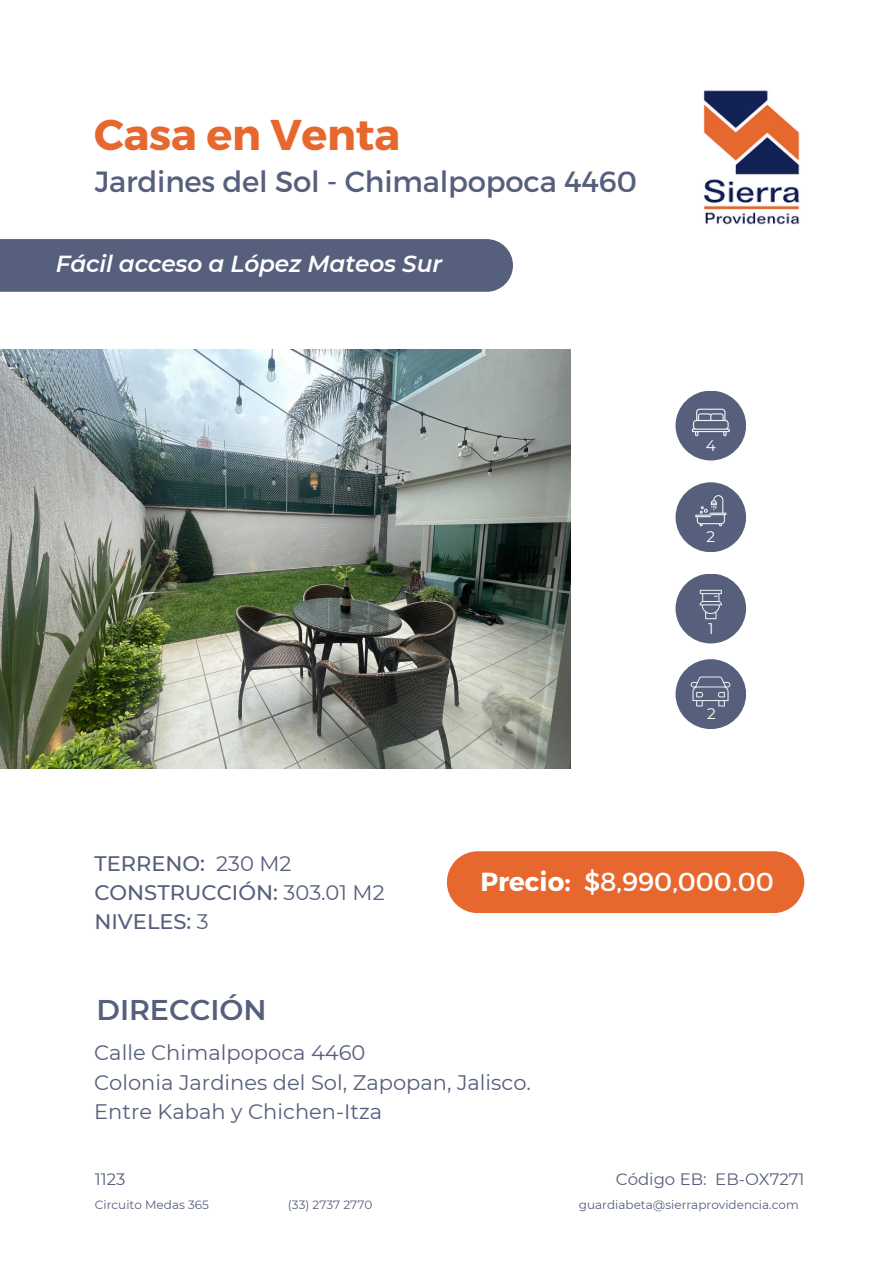
<style>
.page{position:relative;width:894px;height:1264px;background:#fff}
.page>*{position:absolute;margin:0;border:0;box-sizing:border-box;transform-origin:0 0}
.t1{font:700 43.05px "Montserrat";letter-spacing:-.005em;color:#e6682f}
.t2{font:29.25px "Montserrat";letter-spacing:-.005em;color:#565f7c}
.t3{font:600 28.5px "Montserrat";color:#565f7c}
.t4{font:26.1px "Montserrat";color:#fff}
.t5{font:italic 600 23.25px "Montserrat";letter-spacing:-.005em;color:#fff}
.t6{font:21px "Montserrat";color:#565f7c}
.t7{font:500 21px/29.2px "Montserrat";color:#565f7c}
.t8{font:16.5px "Montserrat";color:#565f7c}
.t9{font:15.3px "Montserrat";color:#fff}
.t10{font:12px "Montserrat";color:#565f7c}
.s1{font-weight:400}
.s2{font-weight:700}
</style>
<div class="page">
<img style="left:0;top:349px;width:570px;height:419px">
<img style="left:703px;top:90px;width:97px;height:135px">
<div style="left:447px;top:851px;width:357px;height:62px;background:#e6682f"></div>
<div style="left:0;top:239px;width:513px;height:53px;background:#565f7c"></div>
<div style="left:675px;top:390px;width:70px;height:70px;background:#565f7c;border-radius:50%"></div>
<svg style="left:692px;top:408px;width:37px;height:28px"></svg>
<div style="left:675px;top:573px;width:70px;height:70px;background:#565f7c;border-radius:50%"></div>
<svg style="left:699px;top:590px;width:22px;height:29px"></svg>
<div style="left:675px;top:659px;width:70px;height:70px;background:#565f7c;border-radius:50%"></div>
<img style="left:690px;top:676px;width:41px;height:31px">
<div style="left:675px;top:482px;width:70px;height:70px;background:#565f7c;border-radius:50%"></div>
<svg style="left:695px;top:495px;width:31px;height:31px"></svg>
<p class="t1" style="left:94px;top:106px;width:307px">Casa en Venta</p>
<p class="t2" style="left:95px;top:163px;width:543px">Jardines del Sol - Chimalpopoca 4460</p>
<p class="t5" style="left:56px;top:250px;width:388px">Fácil acceso a López Mateos Sur</p>
<p class="t7" style="left:94px;top:848px;width:291px">TERRENO: <span class="s1">230 M2<br></span>CONSTRUCCIÓN: <span class="s1">303.01 M2<br></span>NIVELES: <span class="s1">3</span></p>
<p class="t9" style="left:705px;top:435px;width:12px">4</p>
<p class="t9" style="left:706px;top:527px;width:10px">2</p>
<p class="t9" style="left:707px;top:618px;width:7px">1</p>
<p class="t9" style="left:706px;top:704px;width:10px">2</p>
<p class="t4" style="left:480px;top:864px;width:295px"><span class="s2">Precio:</span> $8,990,000.00</p>
<p class="t3" style="left:96px;top:992px;width:172px">DIRECCIÓN</p>
<h1 class="t6" style="left:94px;top:1040px;width:273px">Calle Chimalpopoca 4460</h1>
<h3 class="t6" style="left:94px;top:1069px;width:438px">Colonia Jardines del Sol, Zapopan, Jalisco.</h3>
<h6 class="t6" style="left:94px;top:1098px;width:289px">Entre Kabah y Chichen-Itza</h6>
<h4 class="t8" style="left:95px;top:1169px;width:32px">1123</h4>
<h5 class="t8" style="left:615px;top:1169px;width:190px">Código EB: EB-OX7271</h5>
<h2 class="t10" style="left:95px;top:1197px;width:116px">Circuito Medas 365</h2>
<p class="t10" style="left:288px;top:1197px;width:86px">(33) 2737 2770</p>
<p class="t10" style="left:578px;top:1197px;width:221px">guardiabeta@sierraprovidencia.com</p>
</div>
